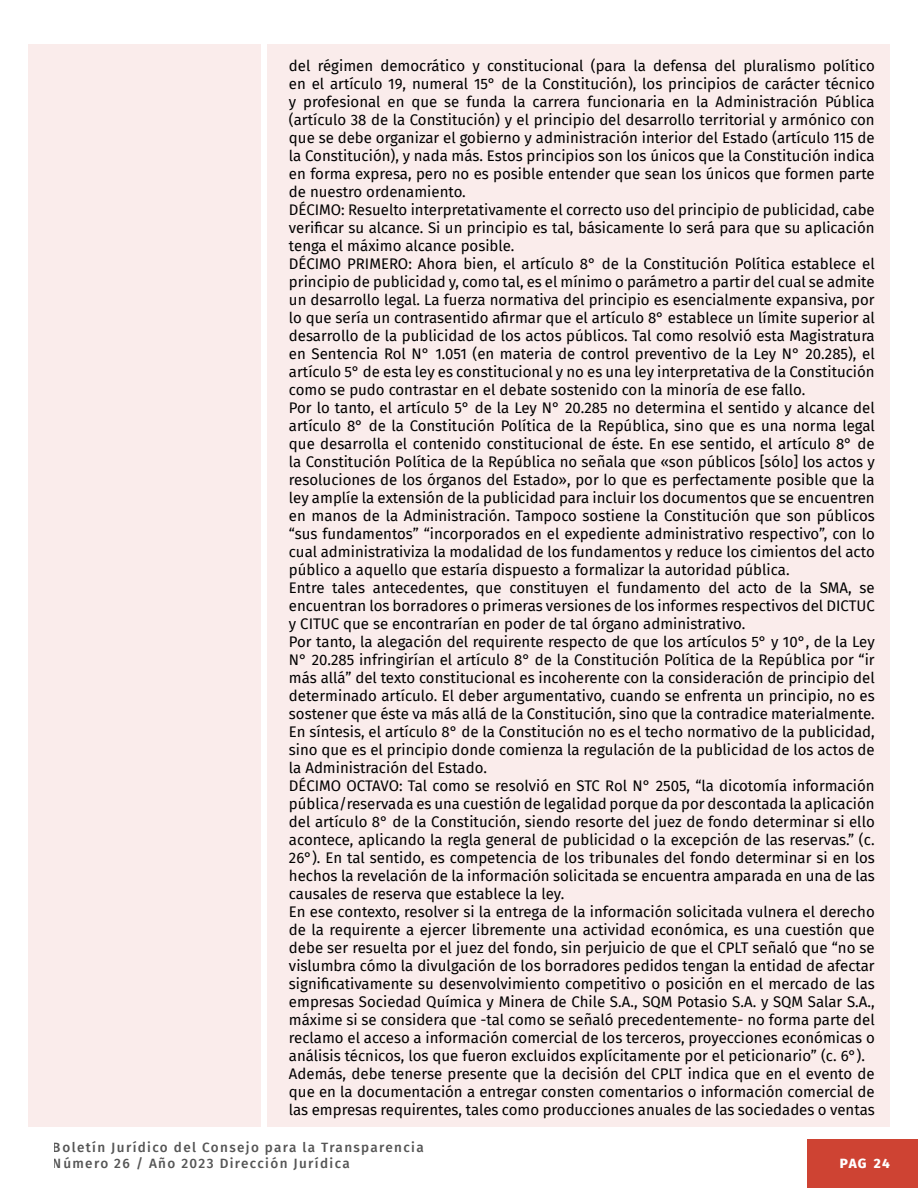
<style>
.page{position:relative;width:918px;height:1188px;background:#fff}
.page>*{position:absolute;margin:0;border:0;box-sizing:border-box;transform-origin:0 0}
.t1{font:15px/18px "Fira Sans";color:#000}
.t2{font:500 13.5px/16.2px "Fira Sans";letter-spacing:.1em;color:#000}
.t3{font:800 13.5px "Fira Sans";color:#fff}
</style>
<div class="page">
<div style="left:807px;top:1140px;width:111px;height:48px;background:#ce4333"></div>
<div style="left:29px;top:45px;width:232px;height:1082px;background:#faeceb"></div>
<div style="left:267px;top:45px;width:622px;height:1082px;background:#faeceb"></div>
<p class="t1" style="left:289px;top:56px;width:587px">del régimen democrático y constitucional (para la defensa del pluralismo político en el artículo 19, numeral 15° de la Constitución), los principios de carácter técnico y profesional en que se funda la carrera funcionaria en la Administración Pública (artículo 38 de la Constitución) y el principio del desarrollo territorial y armónico con que se debe organizar el gobierno y administración interior del Estado (artículo 115 de la Constitución), y nada más. Estos principios son los únicos que la Constitución indica en forma expresa, pero no es posible entender que sean los únicos que formen parte de nuestro ordenamiento.<br>DÉCIMO: Resuelto interpretativamente el correcto uso del principio de publicidad, cabe verificar su alcance. Si un principio es tal, básicamente lo será para que su aplicación tenga el máximo alcance posible.<br>DÉCIMO PRIMERO: Ahora bien, el artículo 8° de la Constitución Política establece el principio de publicidad y, como tal, es el mínimo o parámetro a partir del cual se admite un desarrollo legal. La fuerza normativa del principio es esencialmente expansiva, por lo que sería un contrasentido afirmar que el artículo 8° establece un límite superior al desarrollo de la publicidad de los actos públicos. Tal como resolvió esta Magistratura en Sentencia Rol N° 1.051 (en materia de control preventivo de la Ley N° 20.285), el artículo 5° de esta ley es constitucional y no es una ley interpretativa de la Constitución como se pudo contrastar en el debate sostenido con la minoría de ese fallo.<br>Por lo tanto, el artículo 5° de la Ley N° 20.285 no determina el sentido y alcance del artículo 8° de la Constitución Política de la República, sino que es una norma legal que desarrolla el contenido constitucional de éste. En ese sentido, el artículo 8° de la Constitución Política de la República no señala que «son públicos [sólo] los actos y resoluciones de los órganos del Estado», por lo que es perfectamente posible que la ley amplíe la extensión de la publicidad para incluir los documentos que se encuentren en manos de la Administración. Tampoco sostiene la Constitución que son públicos “sus fundamentos” “incorporados en el expediente administrativo respectivo”, con lo cual administrativiza la modalidad de los fundamentos y reduce los cimientos del acto público a aquello que estaría dispuesto a formalizar la autoridad pública.<br>Entre tales antecedentes, que constituyen el fundamento del acto de la SMA, se encuentran los borradores o primeras versiones de los informes respectivos del DICTUC y CITUC que se encontrarían en poder de tal órgano administrativo.<br>Por tanto, la alegación del requirente respecto de que los artículos 5° y 10°, de la Ley N° 20.285 infringirían el artículo 8° de la Constitución Política de la República por “ir más allá” del texto constitucional es incoherente con la consideración de principio del determinado artículo. El deber argumentativo, cuando se enfrenta un principio, no es sostener que éste va más allá de la Constitución, sino que la contradice materialmente.<br>En síntesis, el artículo 8° de la Constitución no es el techo normativo de la publicidad, sino que es el principio donde comienza la regulación de la publicidad de los actos de la Administración del Estado.<br>DÉCIMO OCTAVO: Tal como se resolvió en STC Rol N° 2505, “la dicotomía información pública/reservada es una cuestión de legalidad porque da por descontada la aplicación del artículo 8° de la Constitución, siendo resorte del juez de fondo determinar si ello acontece, aplicando la regla general de publicidad o la excepción de las reservas.” (c.<br>26°). En tal sentido, es competencia de los tribunales del fondo determinar si en los hechos la revelación de la información solicitada se encuentra amparada en una de las causales de reserva que establece la ley.<br>En ese contexto, resolver si la entrega de la información solicitada vulnera el derecho de la requirente a ejercer libremente una actividad económica, es una cuestión que debe ser resuelta por el juez del fondo, sin perjuicio de que el CPLT señaló que “no se vislumbra cómo la divulgación de los borradores pedidos tengan la entidad de afectar significativamente su desenvolvimiento competitivo o posición en el mercado de las empresas Sociedad Química y Minera de Chile S.A., SQM Potasio S.A. y SQM Salar S.A., máxime si se considera que -tal como se señaló precedentemente- no forma parte del reclamo el acceso a información comercial de los terceros, proyecciones económicas o análisis técnicos, los que fueron excluidos explícitamente por el peticionario” (c. 6°).<br>Además, debe tenerse presente que la decisión del CPLT indica que en el evento de que en la documentación a entregar consten comentarios o información comercial de las empresas requirentes, tales como producciones anuales de las sociedades o ventas</p>
<p class="t2" style="left:53px;top:1139px;width:372px">Boletín Jurídico del Consejo para la Transparencia<br>Número 26 / Año 2023 Dirección Jurídica</p>
<p class="t3" style="left:840px;top:1151px;width:51px">PAG 24</p>
</div>
